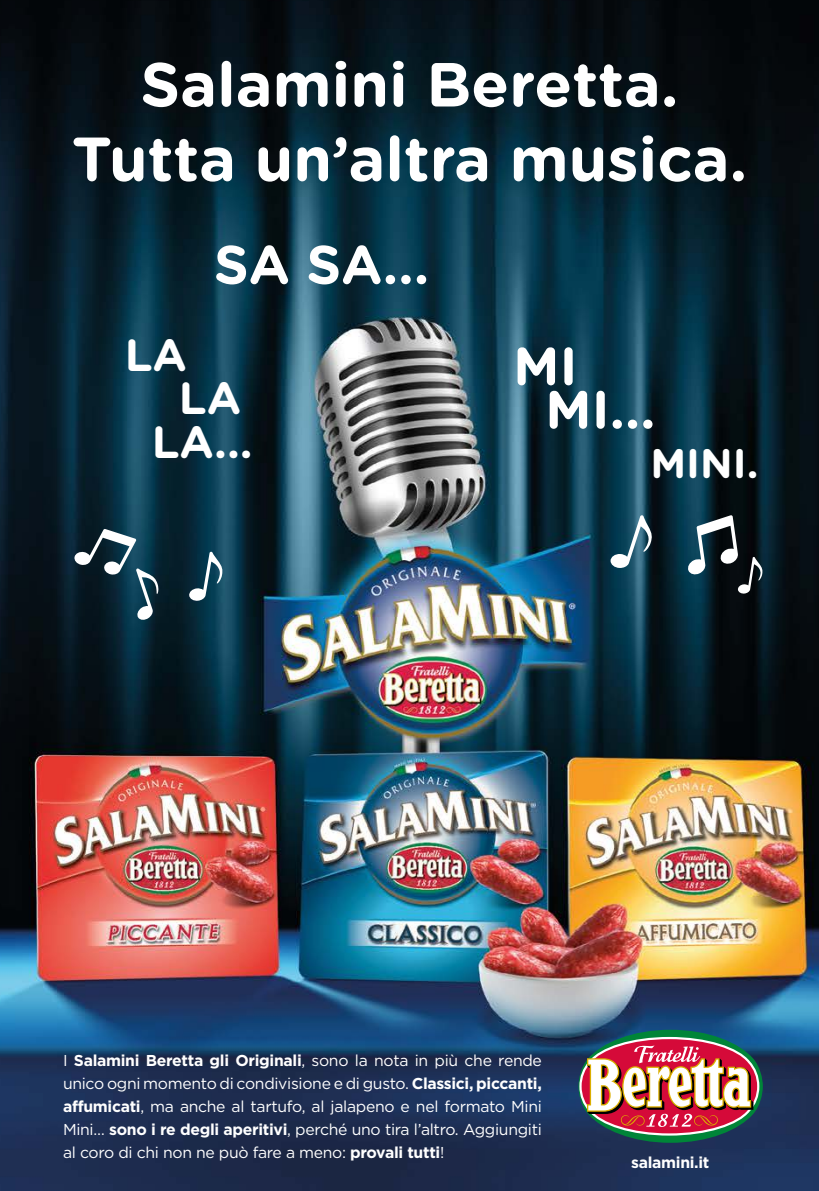
<style>
.page{position:relative;width:819px;height:1191px;background:#fff}
.page>*{position:absolute;margin:0;border:0;box-sizing:border-box;transform-origin:0 0}
.t1{font:700 62.12px/74.5px "Gotham Rounded";color:#fff;text-align:center}
.t2{font:700 54.25px "Gotham Rounded";color:#fff}
.t3{font:700 53.55px/43.4px "Gotham Rounded";color:#fff}
.t4{font:700 44.98px "Gotham Rounded";color:#fff}
.t5{font:700 41.3px "Gotham Rounded";color:#fff}
.t6{font:15.75px/22.9px "Gotham";letter-spacing:-.02em;color:#fff;text-align:justify}
.t7{font:700 15.75px "Gotham";letter-spacing:-.02em;color:#fff}
.s1{font-weight:700}
</style>
<div class="page">
<img style="left:0;top:0;width:819px;height:1191px">
<svg style="left:578px;top:1029px;width:184px;height:113px"></svg>
<svg style="left:610px;top:515px;width:42px;height:53px"></svg>
<svg style="left:687px;top:515px;width:75px;height:79px"></svg>
<svg style="left:74px;top:529px;width:85px;height:91px"></svg>
<svg style="left:189px;top:551px;width:34px;height:50px"></svg>
<h1 class="t1" style="left:72px;top:45px;width:677px">Salamini Beretta.<br>Tutta un’altra musica.</h1>
<h2 class="t2" style="left:214px;top:225px;width:217px">SA SA...</h2>
<h3 class="t4" style="left:125px;top:322px;width:64px">LA</h3>
<h3 class="t4" style="left:179px;top:365px;width:64px">LA</h3>
<h3 class="t4" style="left:152px;top:409px;width:103px">LA...</h3>
<h3 class="t3" style="left:545px;top:342px;width:112px;text-indent:-32px">MI<br>MI...</h3>
<h3 class="t5" style="left:650px;top:432px;width:109px">MINI.</h3>
<p class="t6" style="left:63px;top:1049px;width:480px">I <span class="s1">Salamini Beretta gli Originali</span>, sono la nota in più che rende unico ogni momento di condivisione e di gusto. <span class="s1">Classici, piccanti, affumicati</span>, ma anche al tartufo, al jalapeno e nel formato Mini Mini… <span class="s1">sono i re degli aperitivi</span>, perché uno tira l’altro. Aggiungiti al coro di chi non ne può fare a meno: <span class="s1">provali tutti</span>!</p>
<p class="t7" style="left:631px;top:1153px;width:80px">salamini.it</p>
</div>
